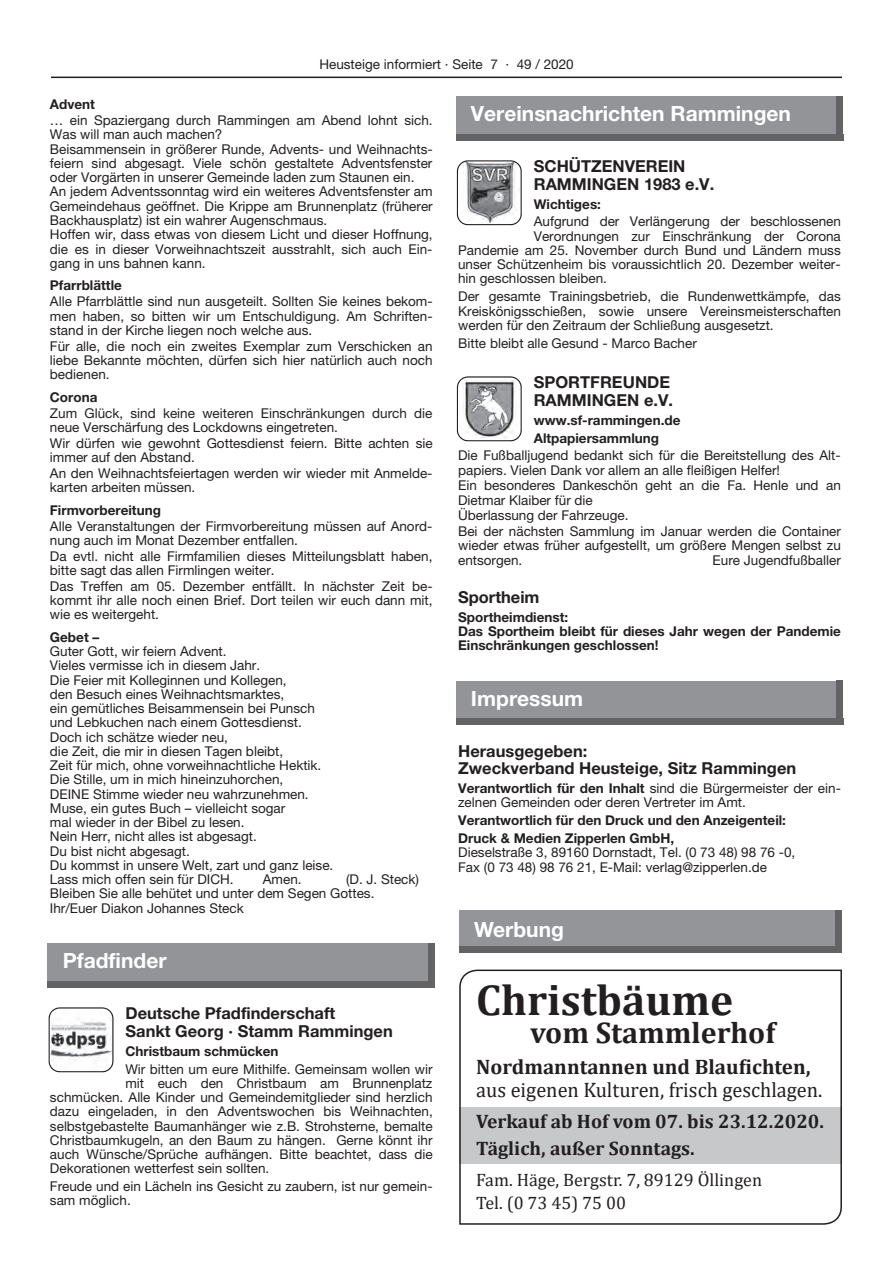
<style>
.page{position:relative;width:893px;height:1263px;background:#fff}
.page>*{position:absolute;margin:0;border:0;box-sizing:border-box;transform-origin:0 0}
.t1{font:700 43.5px "Cambria";color:#231f20}
.t2{font:700 30px "Cambria";color:#231f20}
.t3{font:700 21px "Helvetica Neue LT Pro";color:#fff}
.t4{font:21px "Cambria";color:#231f20}
.t5{font:700 21px "Cambria";color:#231f20}
.t6{font:700 21px "Helvetica Neue";color:#fff}
.t7{font:700 19.5px/27px "Cambria";color:#231f20}
.t8{font:18px/22.5px "Cambria";color:#231f20}
.t9{font:700 16.5px/17.9px "Helvetica Neue LT Pro";color:#231f20}
.t10{font:13.5px/14.2px "Helvetica Neue LT Pro";color:#231f20}
.t11{font:700 13.5px/17.9px "Helvetica Neue LT Pro";color:#231f20}
.t12{font:13.5px "Helvetica Neue";color:#231f20}
.s1{font-weight:700}
</style>
<div class="page">
<hr style="left:51px;top:77px;width:791px;height:1px;background:#231f20">
<div style="left:48px;top:943px;width:380px;height:38px;background:#929497"></div>
<div style="left:48px;top:981px;width:387px;height:6px;background:#636366"></div>
<div style="left:428px;top:943px;width:7px;height:44px;background:#636366"></div>
<div style="left:456px;top:96px;width:380px;height:38px;background:#929497"></div>
<div style="left:456px;top:134px;width:387px;height:6px;background:#636366"></div>
<div style="left:836px;top:96px;width:7px;height:44px;background:#636366"></div>
<div style="left:456px;top:681px;width:380px;height:37px;background:#929497"></div>
<div style="left:456px;top:718px;width:387px;height:7px;background:#636366"></div>
<div style="left:836px;top:681px;width:7px;height:44px;background:#636366"></div>
<svg style="left:49px;top:1007px;width:65px;height:65px"></svg>
<svg style="left:457px;top:160px;width:65px;height:65px"></svg>
<svg style="left:457px;top:376px;width:65px;height:65px"></svg>
<div style="left:459px;top:910px;width:383px;height:42px;background:#939598"></div>
<div style="left:459px;top:946px;width:383px;height:6px;background:#636366"></div>
<div style="left:836px;top:910px;width:6px;height:42px;background:#636366"></div>
<svg style="left:459px;top:969px;width:383px;height:256px"></svg>
<p class="t12" style="left:319px;top:56px;width:256px">Heusteige informiert · Seite 7 · 49 / 2020</p>
<p class="t10" style="left:316px;top:61px;width:260px">Heusteige informiert · Seite 7 · 49 / 2020</p>
<p class="t11" style="left:50px;top:97px;width:47px">Advent</p>
<p class="t10" style="left:50px;top:115px;width:384px">… ein Spaziergang durch Rammingen am Abend lohnt sich.<br>Was will man auch machen?<br>Beisammensein in größerer Runde, Advents- und Weihnachts&shy;feiern sind abgesagt. Viele schön gestaltete Adventsfenster oder Vorgärten in unserer Gemeinde laden zum Staunen ein.<br>An jedem Adventssonntag wird ein weiteres Adventsfenster am Gemeindehaus geöffnet. Die Krippe am Brunnenplatz (früherer Backhausplatz) ist ein wahrer Augenschmaus.<br>Hoffen wir, dass etwas von diesem Licht und dieser Hoffnung, die es in dieser Vorweihnachtszeit ausstrahlt, sich auch Ein&shy;gang in uns bahnen kann.</p>
<p class="t11" style="left:50px;top:278px;width:73px">Pfarrblättle</p>
<p class="t10" style="left:50px;top:296px;width:384px;text-align:justify">Alle Pfarrblättle sind nun ausgeteilt. Sollten Sie keines bekom&shy;men haben, so bitten wir um Entschuldigung. Am Schriften&shy;stand in der Kirche liegen noch welche aus.</p>
<p class="t10" style="left:50px;top:340px;width:384px;text-align:justify">Für alle, die noch ein zweites Exemplar zum Verschicken an liebe Bekannte möchten, dürfen sich hier natürlich auch noch bedienen.</p>
<p class="t11" style="left:50px;top:389px;width:49px">Corona</p>
<p class="t10" style="left:50px;top:407px;width:384px">Zum Glück, sind keine weiteren Einschränkungen durch die neue Verschärfung des Lockdowns eingetreten.</p>
<p class="t10" style="left:50px;top:437px;width:384px">Wir dürfen wie gewohnt Gottesdienst feiern. Bitte achten sie immer auf den Abstand.</p>
<p class="t10" style="left:50px;top:467px;width:384px">An den Weihnachtsfeiertagen werden wir wieder mit Anmelde&shy;karten arbeiten müssen.</p>
<p class="t11" style="left:50px;top:502px;width:112px">Firmvorbereitung</p>
<p class="t10" style="left:50px;top:520px;width:384px">Alle Veranstaltungen der Firmvorbereitung müssen auf Anord&shy;nung auch im Monat Dezember entfallen.</p>
<p class="t10" style="left:50px;top:550px;width:384px">Da evtl. nicht alle Firmfamilien dieses Mitteilungsblatt haben, bitte sagt das allen Firmlingen weiter.</p>
<p class="t10" style="left:50px;top:580px;width:384px;text-align:justify">Das Treffen am 05. Dezember entfällt. In nächster Zeit be&shy;kommt ihr alle noch einen Brief. Dort teilen wir euch dann mit, wie es weitergeht.</p>
<p class="t11" style="left:50px;top:629px;width:51px">Gebet –</p>
<p class="t10" style="left:50px;top:646px;width:285px">Guter Gott, wir feiern Advent.<br>Vieles vermisse ich in diesem Jahr.<br>Die Feier mit Kolleginnen und Kollegen,<br>den Besuch eines Weihnachtsmarktes,<br>ein gemütliches Beisammensein bei Punsch und Lebkuchen nach einem Gottesdienst.<br>Doch ich schätze wieder neu,<br>die Zeit, die mir in diesen Tagen bleibt,<br>Zeit für mich, ohne vorweihnachtliche Hektik.<br>Die Stille, um in mich hineinzuhorchen,<br>DEINE Stimme wieder neu wahrzunehmen.<br>Muse, ein gutes Buch – vielleicht sogar<br>mal wieder in der Bibel zu lesen.<br>Nein Herr, nicht alles ist abgesagt.<br>Du bist nicht abgesagt.<br>Du kommst in unsere Welt, zart und ganz leise.<br>Lass mich offen sein für DICH.</p>
<p class="t10" style="left:50px;top:873px;width:371px;text-indent:296px">(D. J. Steck)<br>Bleiben Sie alle behütet und unter dem Segen Gottes.<br>Ihr/Euer Diakon Johannes Steck</p>
<p class="t10" style="left:263px;top:873px;width:40px">Amen.</p>
<h3 class="t3" style="left:63px;top:953px;width:105px">Pfadfinder</h3>
<p class="t9" style="left:125px;top:1006px;width:269px">Deutsche Pfadfinderschaft<br>Sankt Georg · Stamm Rammingen</p>
<p class="t11" style="left:125px;top:1043px;width:155px">Christbaum schmücken</p>
<p class="t10" style="left:125px;top:1063px;width:309px">Wir bitten um eure Mithilfe. Gemeinsam wollen wir</p>
<p class="t10" style="left:125px;top:1077px;width:308px">mit euch den Christbaum am Brunnenplatz</p>
<p class="t10" style="left:50px;top:1091px;width:384px">schmücken. Alle Kinder und Gemeindemitglieder sind herzlich</p>
<p class="t10" style="left:50px;top:1106px;width:384px">dazu eingeladen, in den Adventswochen bis Weihnachten,</p>
<p class="t10" style="left:50px;top:1120px;width:384px">selbstgebastelte Baumanhänger wie z.B. Strohsterne, bemalte</p>
<p class="t10" style="left:50px;top:1134px;width:384px">Christbaumkugeln, an den Baum zu hängen. Gerne könnt ihr</p>
<p class="t10" style="left:50px;top:1148px;width:384px">auch Wünsche/Sprüche aufhängen. Bitte beachtet, dass die</p>
<p class="t10" style="left:50px;top:1163px;width:221px">Dekorationen wetterfest sein sollten.</p>
<p class="t10" style="left:50px;top:1180px;width:384px">Freude und ein Lächeln ins Gesicht zu zaubern, ist nur gemein&shy;sam möglich.</p>
<h3 class="t3" style="left:471px;top:106px;width:322px">Vereinsnachrichten Rammingen</h3>
<p class="t9" style="left:534px;top:159px;width:182px">SCHÜTZENVEREIN<br>RAMMINGEN 1983 e.V.</p>
<p class="t11" style="left:534px;top:196px;width:69px">Wichtiges:</p>
<p class="t10" style="left:534px;top:216px;width:309px">Aufgrund der Verlängerung der beschlossenen</p>
<p class="t10" style="left:534px;top:230px;width:309px">Verordnungen zur Einschränkung der Corona</p>
<p class="t10" style="left:458px;top:244px;width:384px">Pandemie am 25. November durch Bund und Ländern muss</p>
<p class="t10" style="left:458px;top:259px;width:384px">unser Schützenheim bis voraussichtlich 20. Dezember weiter-</p>
<p class="t10" style="left:458px;top:273px;width:150px">hin geschlossen bleiben.</p>
<p class="t10" style="left:458px;top:291px;width:384px;text-align:justify">Der gesamte Trainingsbetrieb, die Rundenwettkämpfe, das Kreiskönigsschießen, sowie unsere Vereinsmeisterschaften werden für den Zeitraum der Schließung ausgesetzt.</p>
<p class="t10" style="left:458px;top:337px;width:240px">Bitte bleibt alle Gesund - Marco Bacher</p>
<p class="t9" style="left:534px;top:375px;width:141px">SPORTFREUNDE<br>RAMMINGEN e.V.</p>
<p class="t11" style="left:534px;top:412px;width:148px">www.sf-rammingen.de<br>Altpapiersammlung</p>
<p class="t10" style="left:458px;top:450px;width:384px">Die Fußballjugend bedankt sich für die Bereitstellung des Alt&shy;papiers. Vielen Dank vor allem an alle fleißigen Helfer!</p>
<p class="t10" style="left:458px;top:480px;width:384px">Ein besonderes Dankeschön geht an die Fa. Henle und an<br>Dietmar Klaiber für die</p>
<p class="t10" style="left:458px;top:509px;width:384px;line-height:15.8px">Überlassung der Fahrzeuge.<br>Bei der nächsten Sammlung im Januar werden die Container</p>
<p class="t10" style="left:458px;top:540px;width:384px">wieder etwas früher aufgestellt, um größere Mengen selbst zu entsorgen.</p>
<p class="t10" style="left:713px;top:554px;width:130px">Eure Jugendfußballer</p>
<p class="t9" style="left:458px;top:590px;width:83px">Sportheim</p>
<p class="t11" style="left:458px;top:611px;width:384px;line-height:14.2px">Sportheimdienst:<br>Das Sportheim bleibt für dieses Jahr wegen der Pandemie<br>Einschränkungen geschlossen!</p>
<h3 class="t3" style="left:471px;top:691px;width:114px">Impressum</h3>
<p class="t9" style="left:458px;top:743px;width:340px">Herausgegeben:<br>Zweckverband Heusteige, Sitz Rammingen</p>
<p class="t10" style="left:458px;top:782px;width:384px"><span class="s1">Verantwortlich für den Inhalt</span> sind die Bürgermeister der ein&shy;zelnen Gemeinden oder deren Vertreter im Amt.</p>
<p class="t11" style="left:458px;top:813px;width:329px">Verantwortlich für den Druck und den Anzeigenteil:<br>Druck &amp; Medien Zipperlen GmbH,</p>
<p class="t10" style="left:458px;top:847px;width:339px">Dieselstraße 3, 89160 Dornstadt, Tel. (0 73 48) 98 76 -0,<br>Fax (0 73 48) 98 76 21, E-Mail: verlag@zipperlen.de</p>
<h3 class="t6" style="left:474px;top:916px;width:91px">Werbung</h3>
<h1 class="t1" style="left:476px;top:969px;width:258px">Christbäume</h1>
<h2 class="t2" style="left:530px;top:1011px;width:246px">vom Stammlerhof</h2>
<h3 class="t5" style="left:476px;top:1052px;width:336px">Nordmanntannen und Blaufichten,</h3>
<h3 class="t4" style="left:476px;top:1077px;width:348px">aus eigenen Kulturen, frisch geschlagen.</h3>
<h3 class="t7" style="left:476px;top:1107px;width:349px">Verkauf ab Hof vom 07. bis 23.12.2020.<br>Täglich, außer Sonntags.</h3>
<h3 class="t8" style="left:476px;top:1168px;width:287px">Fam. Häge, Bergstr. 7, 89129 Öllingen<br>Tel. (0 73 45) 75 00</h3>
</div>
